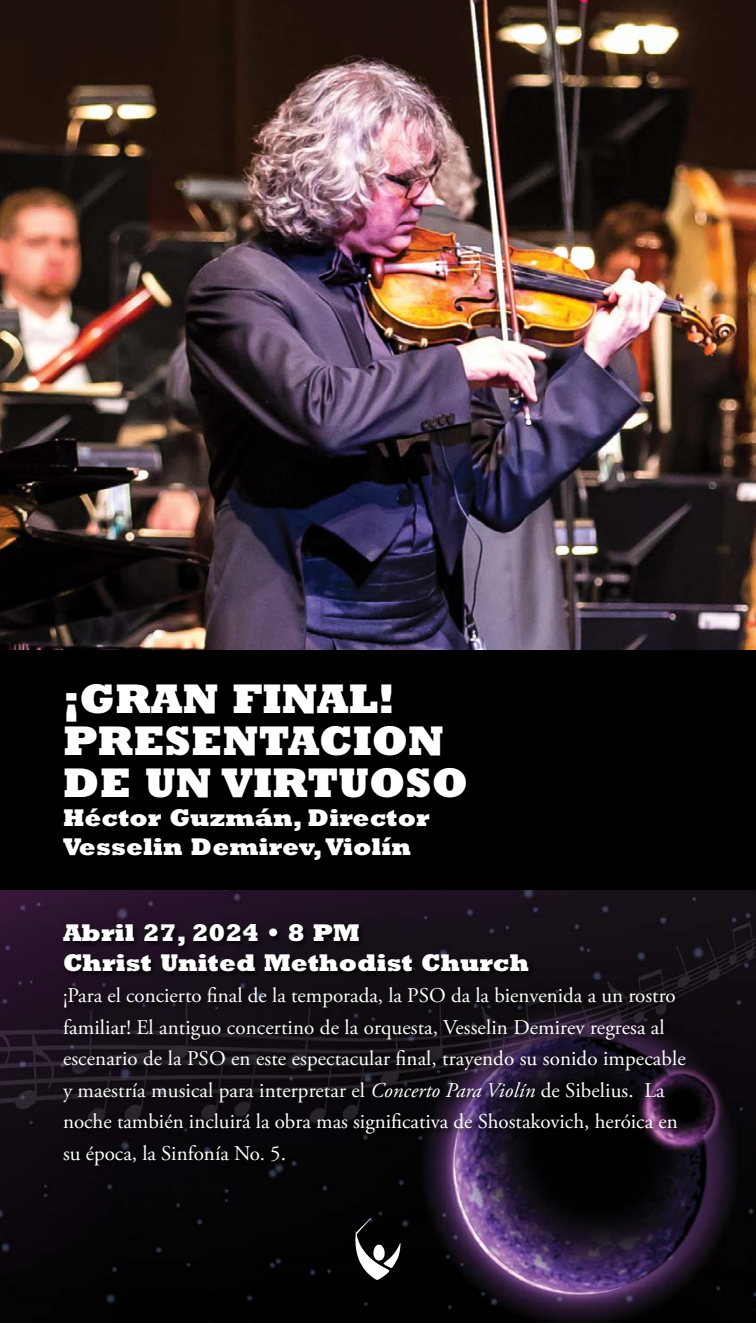
<style>
.page{position:relative;width:756px;height:1323px;background:#fff}
.page>*{position:absolute;margin:0;border:0;box-sizing:border-box;transform-origin:0 0}
.t1{font:800 42px/42px "Rockwell Std";color:#fff}
.t2{font:800 24.5px/29.4px "Rockwell Std";color:#fff}
.t3{font:21px/31.5px "Adobe Garamond Pro";letter-spacing:.005em;color:#fff}
.s1{font-style:italic}
</style>
<div class="page">
<img style="left:0;top:889px;width:756px;height:434px">
<div style="left:61px;top:923px;width:632px;height:251px;background:#000;opacity:.75"></div>
<img style="left:0;top:0;width:756px;height:650px">
<svg style="left:355px;top:1218px;width:46px;height:62px"></svg>
<div style="left:0;top:650px;width:756px;height:239px;background:#000"></div>
<h1 class="t1" style="left:63px;top:676px;width:407px">¡GRAN FINAL!<br>PRESENTACION<br>DE UN VIRTUOSO</h1>
<p class="t2" style="left:63px;top:802px;width:368px">Héctor Guzmán, Director<br>Vesselin Demirev, Violín</p>
<p class="t2" style="left:63px;top:918px;width:468px">Abril 27, 2024 • 8 PM<br>Christ United Methodist Church</p>
<p class="t3" style="left:63px;top:981px;width:624px">¡Para el concierto final de la temporada, la PSO da la bienvenida a un rostro familiar! El antiguo concertino de la orquesta, Vesselin Demirev regresa al escenario de la PSO en este espectacular final, trayendo su sonido impecable y maestría musical para interpretar el <span class="s1">Concerto Para Violín</span> de Sibelius. La noche también incluirá la obra mas significativa de Shostakovich, heróica en su época, la Sinfonía No. 5.</p>
</div>
